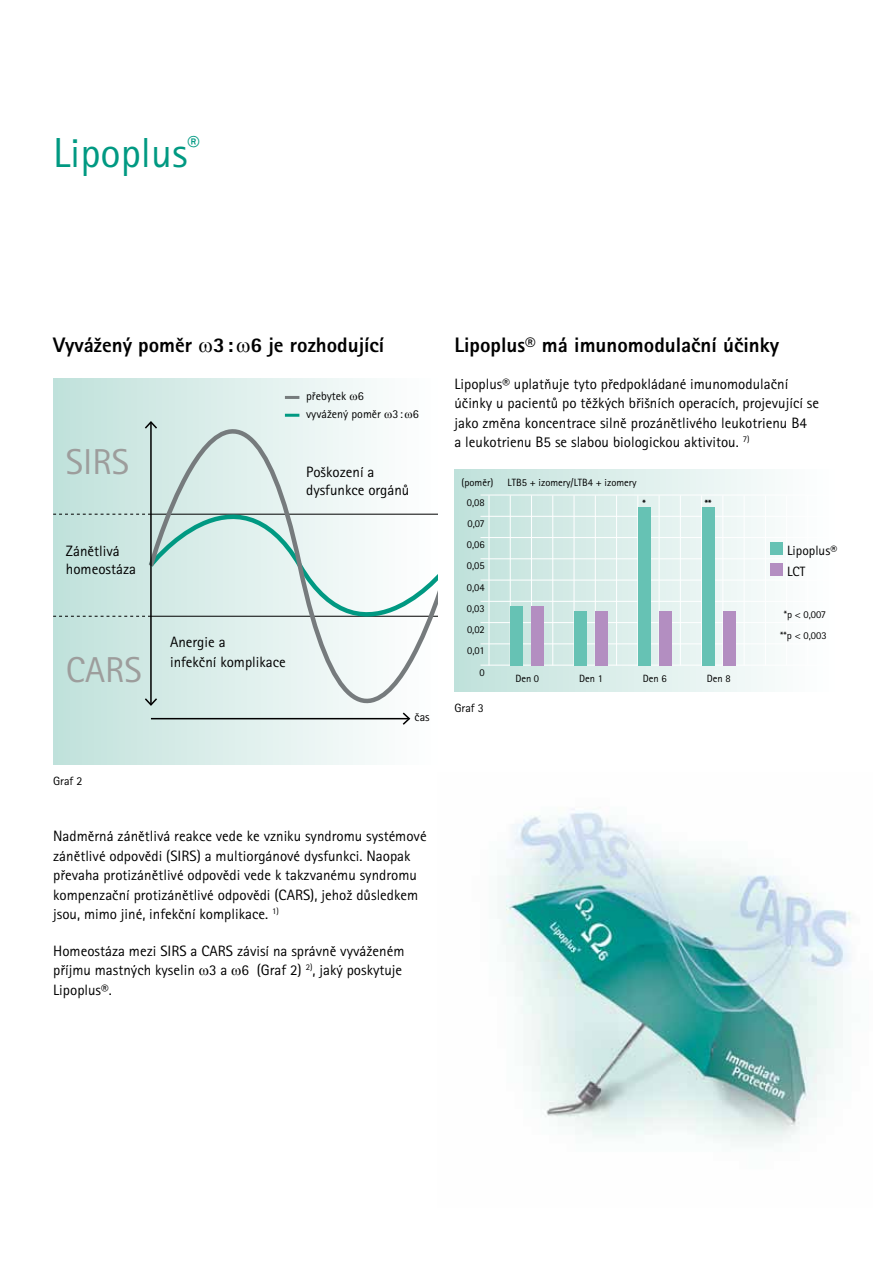
<style>
.page{position:relative;width:893px;height:1263px;background:#fff}
.page>*{position:absolute;margin:0;border:0;box-sizing:border-box;transform-origin:0 0}
.t1{font:42px "Rotis Sans Serif CE";color:#009982}
.t2{font:36px "Rotis Sans Serif CE";color:#9d9d9c}
.t3{font:21px "Rotis Sans Serif Extra Bold CE";color:#000}
.t4{font:15px/19.5px "Rotis Sans Serif CE";color:#000}
.t5{font:13.5px/21px "Rotis Sans Serif CE";color:#000}
.t6{font:12px/18px "Rotis Sans Serif CE";color:#000}
.t7{font:10.5px/21.3px "Rotis Sans Serif CE";color:#000;text-align:right}
.t8{font:700 10.5px "Rotis Sans Serif CE";color:#000}
</style>
<div class="page">
<img style="left:498px;top:809px;width:354px;height:337px">
<div style="left:53px;top:378px;width:385px;height:386px;background:#c7e5df"></div>
<svg style="left:53px;top:514px;width:92px;height:1px"></svg>
<svg style="left:53px;top:616px;width:92px;height:1px"></svg>
<svg style="left:146px;top:378px;width:292px;height:387px"></svg>
<hr style="left:151px;top:718px;width:258px;height:1px;background:#000">
<svg style="left:401px;top:711px;width:10px;height:15px"></svg>
<hr style="left:150px;top:422px;width:2px;height:283px;background:#000">
<svg style="left:145px;top:697px;width:14px;height:10px"></svg>
<svg style="left:145px;top:420px;width:14px;height:10px"></svg>
<hr style="left:285px;top:396px;width:14px;height:3px;background:#767b7d">
<hr style="left:285px;top:414px;width:14px;height:3px;background:#009982">
<div style="left:454px;top:470px;width:382px;height:221px;background:linear-gradient(to right,#c1e2db,#fefeff)"></div>
<hr style="left:480px;top:495px;width:358px;height:1px;background:#fff">
<hr style="left:480px;top:516px;width:358px;height:1px;background:#fff">
<hr style="left:480px;top:537px;width:358px;height:1px;background:#fff">
<hr style="left:480px;top:558px;width:358px;height:1px;background:#fff">
<hr style="left:480px;top:580px;width:358px;height:1px;background:#fff">
<hr style="left:480px;top:601px;width:358px;height:1px;background:#fff">
<hr style="left:480px;top:622px;width:358px;height:1px;background:#fff">
<hr style="left:480px;top:643px;width:358px;height:1px;background:#fff">
<hr style="left:480px;top:665px;width:358px;height:1px;background:#fff">
<hr style="left:489px;top:495px;width:1px;height:170px;background:#fff">
<hr style="left:510px;top:495px;width:1px;height:170px;background:#fff">
<hr style="left:531px;top:495px;width:1px;height:170px;background:#fff">
<hr style="left:552px;top:495px;width:1px;height:170px;background:#fff">
<hr style="left:574px;top:495px;width:1px;height:170px;background:#fff">
<hr style="left:595px;top:495px;width:1px;height:170px;background:#fff">
<hr style="left:616px;top:495px;width:1px;height:170px;background:#fff">
<hr style="left:637px;top:495px;width:1px;height:170px;background:#fff">
<hr style="left:659px;top:495px;width:1px;height:170px;background:#fff">
<hr style="left:680px;top:495px;width:1px;height:170px;background:#fff">
<hr style="left:701px;top:495px;width:1px;height:170px;background:#fff">
<hr style="left:722px;top:495px;width:1px;height:170px;background:#fff">
<hr style="left:744px;top:495px;width:1px;height:170px;background:#fff">
<hr style="left:765px;top:495px;width:1px;height:170px;background:#fff">
<hr style="left:786px;top:495px;width:1px;height:170px;background:#fff">
<hr style="left:807px;top:495px;width:1px;height:170px;background:#fff">
<hr style="left:829px;top:495px;width:1px;height:170px;background:#fff">
<div style="left:510px;top:606px;width:13px;height:59px;background:#66c2b4"></div>
<div style="left:574px;top:611px;width:13px;height:54px;background:#66c2b4"></div>
<div style="left:638px;top:507px;width:13px;height:158px;background:#66c2b4"></div>
<div style="left:702px;top:507px;width:12px;height:158px;background:#66c2b4"></div>
<div style="left:531px;top:606px;width:13px;height:59px;background:#b38ec1"></div>
<div style="left:595px;top:611px;width:13px;height:54px;background:#b38ec1"></div>
<div style="left:659px;top:611px;width:13px;height:54px;background:#b38ec1"></div>
<div style="left:723px;top:611px;width:13px;height:54px;background:#b38ec1"></div>
<div style="left:770px;top:563px;width:12px;height:13px;background:#b38ec1"></div>
<div style="left:770px;top:542px;width:12px;height:13px;background:#66c2b4"></div>
<svg style="left:350px;top:395px;width:7px;height:5px"></svg>
<svg style="left:385px;top:413px;width:7px;height:5px"></svg>
<svg style="left:405px;top:413px;width:7px;height:5px"></svg>
<h1 class="t1" style="left:53px;top:129px;width:148px">Lipoplus<sup>®</sup></h1>
<h3 class="t3" style="left:53px;top:332px;width:333px">Vyvážený poměr 3: 6 je rozhodující</h3>
<h2 class="t2" style="left:66px;top:441px;width:65px">SIRS</h2>
<p class="t4" style="left:66px;top:542px;width:72px;line-height:18px">Zánětlivá homeostáza</p>
<h2 class="t2" style="left:66px;top:650px;width:77px">CAR S</h2>
<p class="t6" style="left:53px;top:772px;width:31px">Graf 2</p>
<p class="t6" style="left:306px;top:387px;width:114px">přebytek 6<br>vyvážený poměr 3: 6</p>
<p class="t4" style="left:306px;top:463px;width:105px;line-height:18px">Poškození a dysfunkce orgánů</p>
<p class="t4" style="left:170px;top:632px;width:117px">Anergie a<br>infekční komplikace</p>
<p class="t6" style="left:415px;top:708px;width:17px">čas</p>
<p class="t4" style="left:53px;top:826px;width:375px">N adměrná zánětlivá reakce vede ke vzniku syndromu systémové zánětlivé odpovědi (SIRS) a multiorgánové dysfunkci. Naopak převaha protizánětlivé odpovědi vede k takzvanému syndromu kompenzační protizánětlivé odpovědi (CARS), jehož důsledkem jsou, mimo jiné, infekční komplikace. <sup>1)</sup></p>
<p class="t4" style="left:53px;top:941px;width:353px">Homeostáza mezi SIRS a CARS závisí na správně vyváženém příjmu mastných kyselin 3 a 6 (Graf 2) <sup>2)</sup>, jaký poskytuje<br>Lipoplus®.</p>
<h3 class="t3" style="left:454px;top:332px;width:326px">Lipoplus® má imunomodulační účinky</h3>
<p class="t4" style="left:454px;top:374px;width:366px">Lipoplus® uplatňuje tyto předpokládané imunomodulační účinky u pacientů po těžkých břišních operacích, projevující se jako změna koncentrace silně prozánětlivého leukotrienu B4<br>a leukotrienu B5 se slabou biologickou aktivitou. <sup>7)</sup></p>
<p class="t7" style="left:462px;top:472px;width:33px">(poměr)</p>
<p class="t7" style="left:508px;top:472px;width:131px">LTB5 + izomery/LTB4 + izomery</p>
<p class="t7" style="left:467px;top:491px;width:19px">0,08<br>0,07<br>0,06<br>0,05<br>0,04<br>0,03<br>0,02<br>0,01<br>0</p>
<p class="t6" style="left:454px;top:699px;width:31px">Graf 3</p>
<p class="t8" style="left:643px;top:498px;width:5px">*</p>
<p class="t8" style="left:705px;top:498px;width:8px">**</p>
<p class="t7" style="left:515px;top:668px;width:25px">Den 0</p>
<p class="t7" style="left:579px;top:668px;width:25px">Den 1</p>
<p class="t7" style="left:643px;top:668px;width:25px">Den 6</p>
<p class="t7" style="left:707px;top:668px;width:25px">Den 8</p>
<p class="t5" style="left:787px;top:540px;width:51px">Lipoplus®<br>LCT</p>
<p class="t7" style="left:780px;top:604px;width:48px;text-align:center">*p &lt; 0,007 **p &lt; 0,003</p>
</div>
